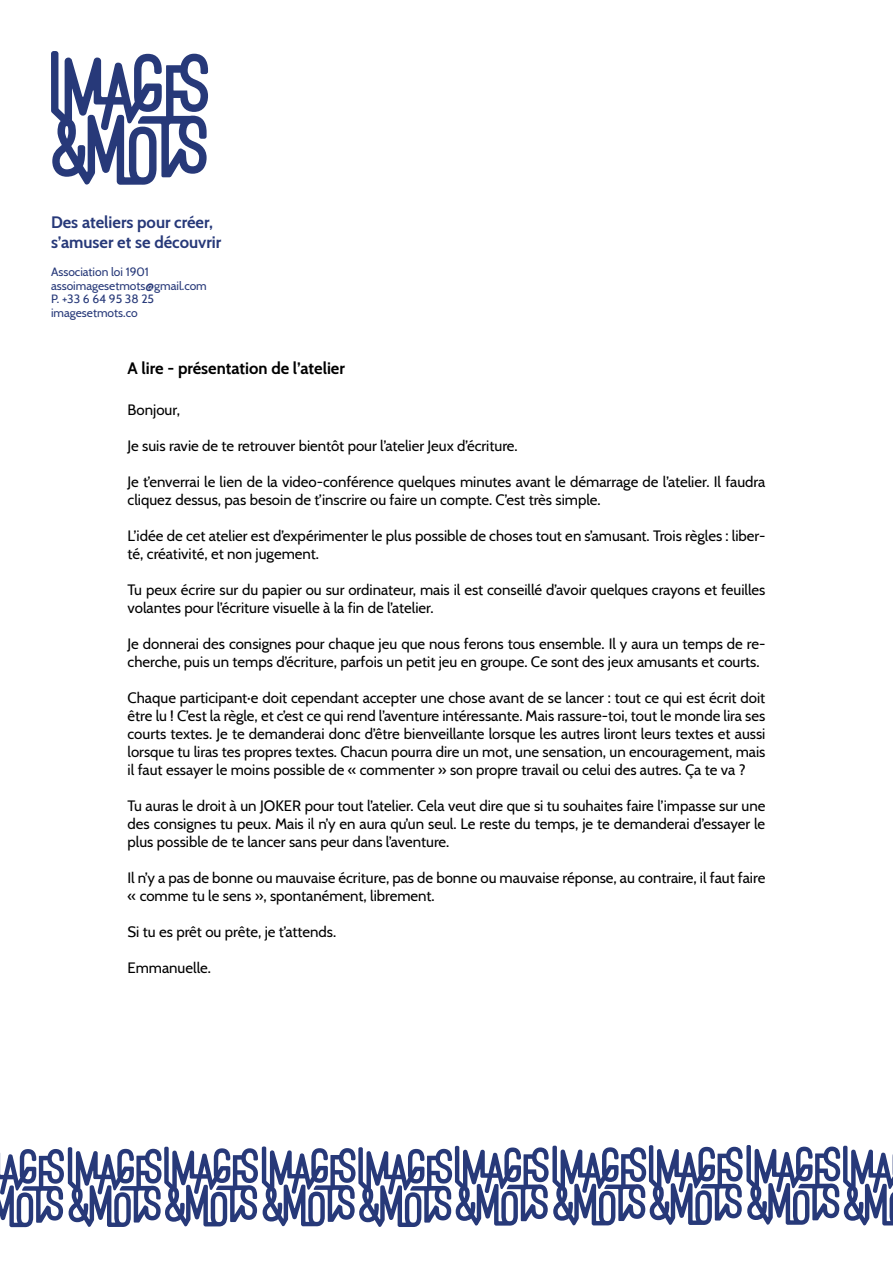
<style>
.page{position:relative;width:893px;height:1263px;background:#fff}
.page>*{position:absolute;margin:0;border:0;box-sizing:border-box;transform-origin:0 0}
.t1{font:700 16.5px/19.8px "Cabin";color:#273979}
.t2{font:700 16.5px "Cabin";color:#000}
.t3{font:15px/18px "Cabin";color:#000}
.t4{font:12px/13.5px "Cabin";color:#273979}
</style>
<div class="page">
<svg style="left:51px;top:51px;width:157px;height:134px"></svg>
<svg style="left:0;top:1145px;width:893px;height:82px"></svg>
<p class="t1" style="left:51px;top:211px;width:172px">Des ateliers pour créer, s’amuser et se découvrir</p>
<p class="t4" style="left:51px;top:264px;width:157px">Association loi 1901 assoimagesetmots@gmail.com<br>P. +33 6 64 95 38 25 imagesetmots.co</p>
<p class="t2" style="left:128px;top:355px;width:219px">A lire - présentation de l’atelier</p>
<p class="t3" style="left:128px;top:400px;width:54px">Bonjour,</p>
<p class="t3" style="left:128px;top:436px;width:392px">Je suis ravie de te retrouver bientôt pour l’atelier Jeux d’écriture.</p>
<p class="t3" style="left:128px;top:472px;width:639px">Je t’enverrai le lien de la video-conférence quelques minutes avant le démarrage de l’atelier. Il faudra cliquez dessus, pas besoin de t’inscrire ou faire un compte. C’est très simple.</p>
<p class="t3" style="left:128px;top:526px;width:639px">L’idée de cet atelier est d’expérimenter le plus possible de choses tout en s’amusant. Trois règles : liber&shy;té, créativité, et non jugement.</p>
<p class="t3" style="left:128px;top:580px;width:639px">Tu peux écrire sur du papier ou sur ordinateur, mais il est conseillé d’avoir quelques crayons et feuilles volantes pour l’écriture visuelle à la fin de l’atelier.</p>
<p class="t3" style="left:128px;top:634px;width:639px">Je donnerai des consignes pour chaque jeu que nous ferons tous ensemble. Il y aura un temps de re&shy;cherche, puis un temps d’écriture, parfois un petit jeu en groupe. Ce sont des jeux amusants et courts.</p>
<p class="t3" style="left:128px;top:688px;width:639px;text-align:justify">Chaque participant·e doit cependant accepter une chose avant de se lancer : tout ce qui est écrit doit être lu ! C’est la règle, et c’est ce qui rend l’aventure intéressante. Mais rassure-toi, tout le monde lira ses courts textes. Je te demanderai donc d’être bienveillante lorsque les autres liront leurs textes et aussi lorsque tu liras tes propres textes. Chacun pourra dire un mot, une sensation, un encouragement, mais il faut essayer le moins possible de « commenter » son propre travail ou celui des autres. Ça te va ?</p>
<p class="t3" style="left:128px;top:796px;width:639px;text-align:justify">Tu auras le droit à un JOKER pour tout l’atelier. Cela veut dire que si tu souhaites faire l’impasse sur une des consignes tu peux. Mais il n’y en aura qu’un seul. Le reste du temps, je te demanderai d’essayer le plus possible de te lancer sans peur dans l’aventure.</p>
<p class="t3" style="left:128px;top:868px;width:639px">Il n’y a pas de bonne ou mauvaise écriture, pas de bonne ou mauvaise réponse, au contraire, il faut faire « comme tu le sens », spontanément, librement.</p>
<p class="t3" style="left:128px;top:922px;width:210px">Si tu es prêt ou prête, je t’attends.</p>
<p class="t3" style="left:128px;top:958px;width:85px">Emmanuelle.</p>
</div>
